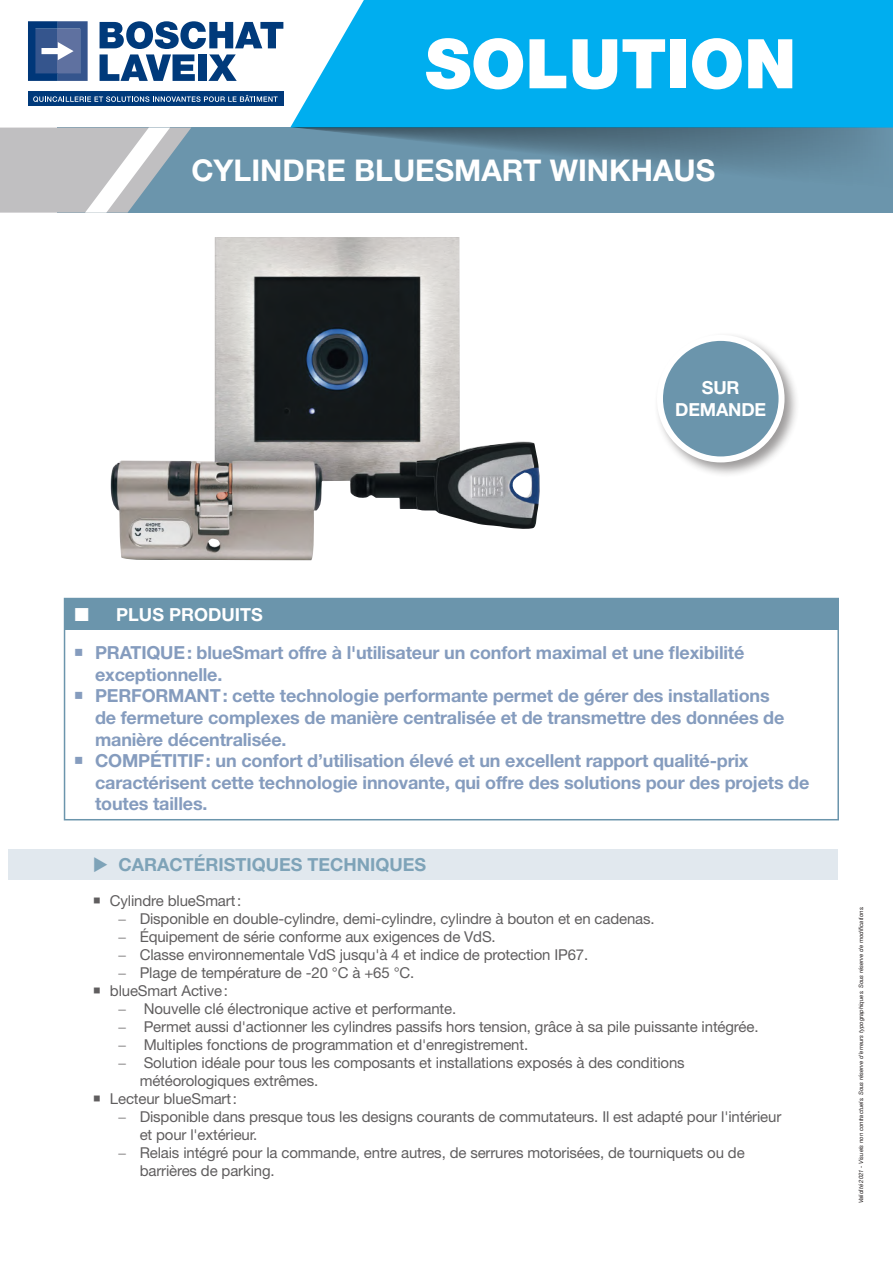
<style>
.page{position:relative;width:893px;height:1263px;background:#fff}
.page>*{position:absolute;margin:0;border:0;box-sizing:border-box;transform-origin:0 0}
.t1{font:900 68.55px "Helvetica Neue LT Std";color:#fff}
.t2{font:700 30px "Helvetica Neue LT Std";color:#fff}
.t3{font:700 18px/21.6px "Helvetica Neue LT Std";letter-spacing:-.01em;color:#859cbe}
.t4{font:700 18px "Helvetica Neue LT Std";color:#7ea3b8}
.t5{font:700 18px/21.6px "Helvetica Neue LT Std";color:#fff;text-align:center}
.t6{font:15px/18px "Helvetica Neue LT Std";letter-spacing:-.01em;color:#605e5f}
.t7{font:italic 6px "Helvetica Neue LT Std";color:#241f1f}
.s1{font-family:"Swiss 721 BT"}
</style>
<div class="page">
<div style="left:57px;top:128px;width:836px;height:85px;background:#6b95ac"></div>
<svg style="left:0;top:128px;width:191px;height:85px"></svg>
<div style="left:290px;top:0;width:603px;height:127px;background:#00aeef"></div>
<div style="left:28px;top:91px;width:255px;height:15px;background:#003a7b"></div>
<svg style="left:33px;top:95px;width:245px;height:7px"></svg>
<svg style="left:100px;top:21px;width:183px;height:60px"></svg>
<svg style="left:28px;top:21px;width:60px;height:60px;background:#456397"></svg>
<svg style="left:290px;top:127px;width:603px;height:43px"></svg>
<img style="left:111px;top:237px;width:429px;height:324px">
<div style="left:65px;top:599px;width:772px;height:31px;background:#6b95ac"></div>
<div style="left:64px;top:598px;width:775px;height:222px;border:2px solid #6b95ac"></div>
<div style="left:8px;top:849px;width:830px;height:31px;background:#e1e8ee"></div>
<div style="left:654px;top:332px;width:145px;height:145px;background:#241f1f;opacity:.45"></div>
<div style="left:660px;top:338px;width:121px;height:121px;background:#6b95ac;border-radius:50%"></div>
<div style="left:657px;top:335px;width:127px;height:127px;border:6px solid #fff;border-radius:50%"></div>
<h1 class="t1" style="left:425px;top:23px;width:373px">SOLUTION</h1>
<h2 class="t2" style="left:191px;top:152px;width:525px">CYLINDRE BLUESMART WINKHAUS</h2>
<p class="t5" style="left:675px;top:377px;width:92px">SUR<br>DEMANDE</p>
<p class="t5" style="left:116px;top:603px;width:148px">PLUS PRODUITS</p>
<p class="t3" style="left:95px;top:642px;width:716px">PRATIQUE: blueSmart offre à l'utilisateur un confort maximal et une flexibilité exceptionnelle.<br>PERFORMANT: cette technologie performante permet de gérer des installations<br>de fermeture complexes de manière centralisée et de transmettre des données de manière décentralisée.<br>COMPÉTITIF: un confort d’utilisation élevé et un excellent rapport qualité-prix caractérisent cette technologie innovante, qui offre des solutions pour des projets de toutes tailles.</p>
<p class="t4" style="left:118px;top:853px;width:309px">CARACTÉRISTIQUES TECHNIQUES</p>
<p class="t6" style="left:110px;top:891px;width:133px">Cylindre blueSmart:</p>
<p class="t6" style="left:118px;top:909px;width:538px"><span class="s1">–</span> Disponible en double-cylindre, demi-cylindre, cylindre à bouton et en cadenas.</p>
<p class="t6" style="left:118px;top:927px;width:379px"><span class="s1">–</span> Équipement de série conforme aux exigences de VdS.</p>
<p class="t6" style="left:118px;top:945px;width:471px"><span class="s1">–</span> Classe environnementale VdS jusqu'à 4 et indice de protection IP67.</p>
<p class="t6" style="left:110px;top:963px;width:306px;text-indent:9px"><span class="s1">–</span> Plage de température de -20 °C à +65 °C. blueSmart Active:</p>
<p class="t6" style="left:118px;top:999px;width:339px"><span class="s1">–</span> Nouvelle clé électronique active et performante.</p>
<p class="t6" style="left:118px;top:1017px;width:642px"><span class="s1">–</span> Permet aussi d'actionner les cylindres passifs hors tension, grâce à sa pile puissante intégrée.</p>
<p class="t6" style="left:118px;top:1035px;width:411px"><span class="s1">–</span> Multiples fonctions de programmation et d'enregistrement.</p>
<p class="t6" style="left:118px;top:1053px;width:568px"><span class="s1">–</span> Solution idéale pour tous les composants et installations exposés à des conditions</p>
<p class="t6" style="left:140px;top:1071px;width:180px">météorologiques extrêmes.</p>
<p class="t6" style="left:110px;top:1089px;width:128px">Lecteur blueSmart:</p>
<p class="t6" style="left:140px;top:1107px;width:643px;text-indent:-21px"><span class="s1">–</span> Disponible dans presque tous les designs courants de commutateurs. Il est adapté pour l'intérieur et pour l'extérieur.</p>
<p class="t6" style="left:140px;top:1143px;width:606px;text-indent:-21px"><span class="s1">–</span> Relais intégré pour la commande, entre autres, de serrures motorisées, de tourniquets ou de barrières de parking.</p>
<p class="t7" style="left:857px;top:1203px;width:299px;rotate:-90deg">Validité 2021 - Visuels non contractuels. Sous réserve d’erreurs typographiques. Sous réserve de modifications.</p>
</div>
